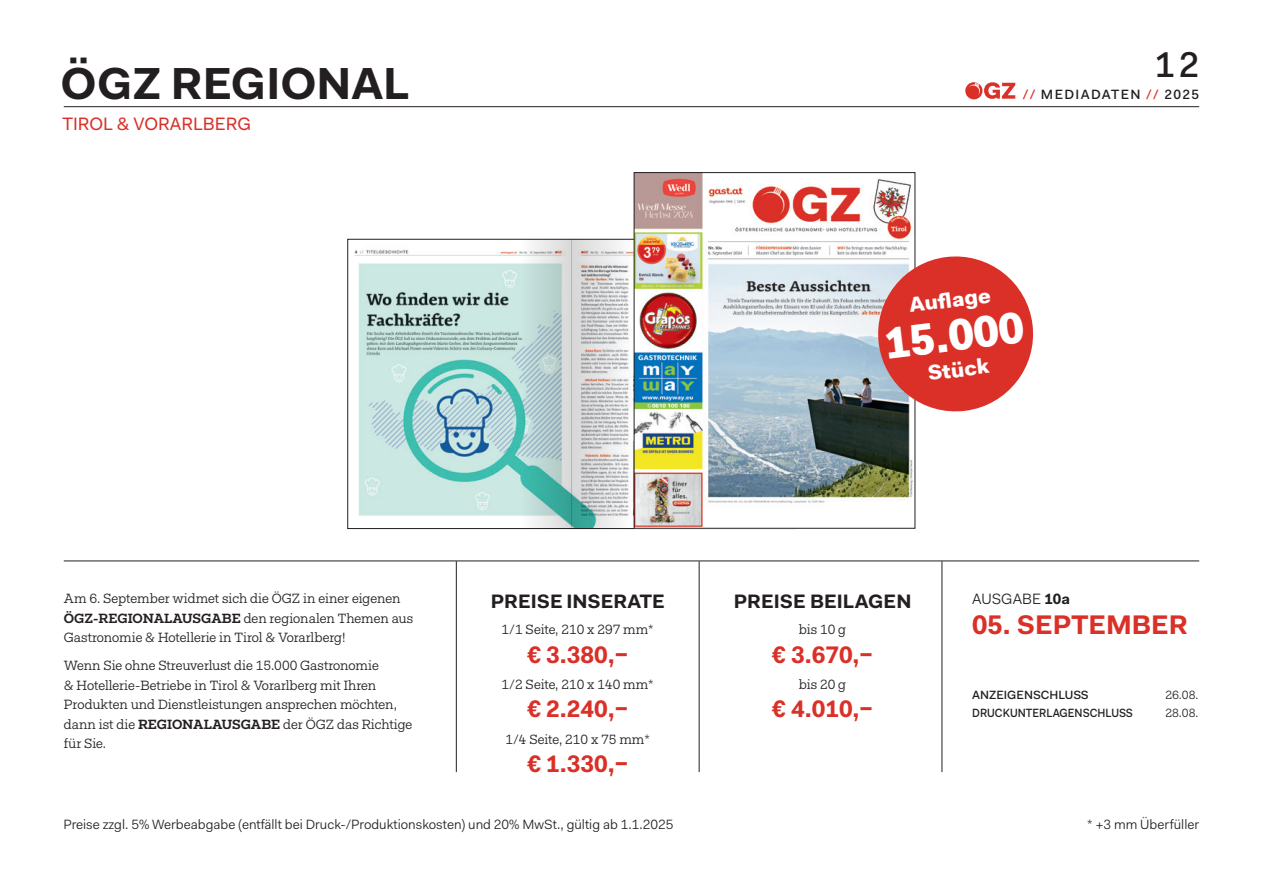
<style>
.page{position:relative;width:1263px;height:893px;background:#fff}
.page>*{position:absolute;margin:0;border:0;box-sizing:border-box;transform-origin:0 0}
._05_Kopfzeile{font:700 45px "Fakt Pro";color:#231f20}
.t1{font:900 44.4px "Fakt Pro";color:#fff}
.t2{font:500 36px "Fakt Pro";color:#231f20}
._03_TT_klein{font:700 27px "Fakt Pro";color:#da3028}
._03_TT_klein-2{font:700 24px "Fakt Pro";color:#da3028}
.t3{font:900 21px "Fakt Pro";color:#fff}
.t4{font:700 19.5px "Fakt Pro";color:#231f20}
._05_Kopfzeile_blau_OHNE_Inhalt{font:18px "Fakt Pro";color:#da3028}
._03_TT_klein-3{font:15px "Fakt Pro Blond";letter-spacing:-.005em;color:#231f20}
._01_GS{font:13.5px/19.5px "Fakt Slab Pro Blond";letter-spacing:-.005em;color:#231f20}
._02_BU{font:13.5px "Fakt Pro Blond";color:#231f20}
.t5{font:500 13.5px "Fakt Pro";letter-spacing:.1em;color:#231f20}
._03_TT_klein-4{font:500 12px "Fakt Pro";color:#231f20;scale:.9 1}
._03_TT_klein-5{font:500 12px "Fakt Pro";color:#231f20}
._03_TT_klein-6{font:12px "Fakt Slab Pro Blond";color:#231f20}
.s1{color:#da3028}
.s2{font-family:"Fakt Slab Pro";font-weight:600}
.s3{font-family:"Fakt Pro";font-weight:700}
</style>
<div class="page">
<hr style="left:64px;top:106px;width:1135px;height:1px;background:#231f20">
<svg style="left:965px;top:82px;width:50px;height:17px"></svg>
<img style="left:354px;top:241px;width:280px;height:286px">
<svg style="left:572px;top:239px;width:60px;height:290px;background:#cfd2d3"></svg>
<svg style="left:521px;top:239px;width:51px;height:290px;background:#b2cfce"></svg>
<img style="left:636px;top:174px;width:277px;height:353px">
<div style="left:634px;top:172px;width:281px;height:357px;border:1px solid #231f20"></div>
<hr style="left:64px;top:561px;width:1135px;height:1px;background:#231f20">
<hr style="left:456px;top:561px;width:1px;height:211px;background:#231f20">
<hr style="left:941px;top:561px;width:1px;height:211px;background:#231f20">
<hr style="left:699px;top:561px;width:1px;height:211px;background:#231f20">
<svg style="left:873px;top:252px;width:161px;height:164px"></svg>
<p class="_05_Kopfzeile" style="left:60px;top:53px;width:351px">ÖGZ REGIONAL</p>
<p class="_05_Kopfzeile_blau_OHNE_Inhalt" style="left:63px;top:111px;width:190px">TIROL &amp; VORARLBERG</p>
<h3 class="t2" style="left:1155px;top:41px;width:46px">12</h3>
<p class="t5" style="left:1023px;top:85px;width:178px"><span class="s1">//</span> MEDIADATEN <span class="s1">//</span> 2025</p>
<p class="t3" style="left:907px;top:291px;width:84px;rotate:-7deg">Aufl age</p>
<p class="t1" style="left:881px;top:314px;width:141px;rotate:-7deg">15.000</p>
<p class="t3" style="left:926px;top:359px;width:63px;rotate:-7deg">Stück</p>
<p class="_01_GS" style="left:64px;top:589px;width:351px">Am 6. September widmet sich die ÖGZ in einer eigenen<br><span class="s2">ÖGZ-REGIONALAUSGABE</span> den regionalen Themen aus<br>Gastronomie &amp; Hotellerie in Tirol &amp; Vorarlberg!</p>
<p class="_01_GS" style="left:64px;top:656px;width:350px">Wenn Sie ohne Streuverlust die 15.000 Gastronomie<br>&amp; Hotellerie-Betriebe in Tirol &amp; Vorarlberg mit Ihren Produkten und Dienstleistungen ansprechen möchten, dann ist die <span class="s2">REGIONALAUSGABE</span> der ÖGZ das Richtige für Sie.</p>
<p class="t4" style="left:491px;top:588px;width:176px">PREISE INSERATE</p>
<p class="_01_GS" style="left:501px;top:620px;width:154px">1/1 Seite, 210 x 297 mm*</p>
<p class="_03_TT_klein-2" style="left:527px;top:638px;width:102px">€ 3.380,–</p>
<p class="_01_GS" style="left:501px;top:675px;width:154px">1/2 Seite, 210 x 140 mm*</p>
<p class="_03_TT_klein-2" style="left:527px;top:693px;width:102px">€ 2.240,–</p>
<p class="_01_GS" style="left:505px;top:729px;width:146px">1/4 Seite, 210 x 75 mm*</p>
<p class="_03_TT_klein-2" style="left:527px;top:748px;width:102px">€ 1.330,–</p>
<p class="t4" style="left:734px;top:588px;width:179px">PREISE BEILAGEN</p>
<p class="_01_GS" style="left:799px;top:620px;width:49px">bis 10 g</p>
<p class="_03_TT_klein-2" style="left:772px;top:638px;width:102px">€ 3.670,–</p>
<p class="_01_GS" style="left:799px;top:675px;width:49px">bis 20 g</p>
<p class="_03_TT_klein-2" style="left:772px;top:693px;width:102px">€ 4.010,–</p>
<p class="_03_TT_klein-3" style="left:972px;top:589px;width:99px">AUSGABE <span class="s3">10a</span></p>
<p class="_03_TT_klein" style="left:972px;top:607px;width:217px">05. SEPTEMBER</p>
<p class="_03_TT_klein-5" style="left:972px;top:687px;width:118px">ANZEIGENSCHLUSS</p>
<p class="_03_TT_klein-6" style="left:1165px;top:687px;width:35px">26.08.</p>
<p class="_03_TT_klein-4" style="left:972px;top:705px;width:180px">DRUCKUNTERLAGENSCHLUSS</p>
<p class="_03_TT_klein-6" style="left:1165px;top:705px;width:35px">28.08.</p>
<p class="_02_BU" style="left:63px;top:815px;width:611px">Preise zzgl. 5% Werbeabgabe (entfällt bei Druck-/Produktionskosten) und 20% MwSt., gültig ab 1.1.2025</p>
<p class="_02_BU" style="left:1087px;top:815px;width:114px">* +3 mm Überfüller</p>
</div>
